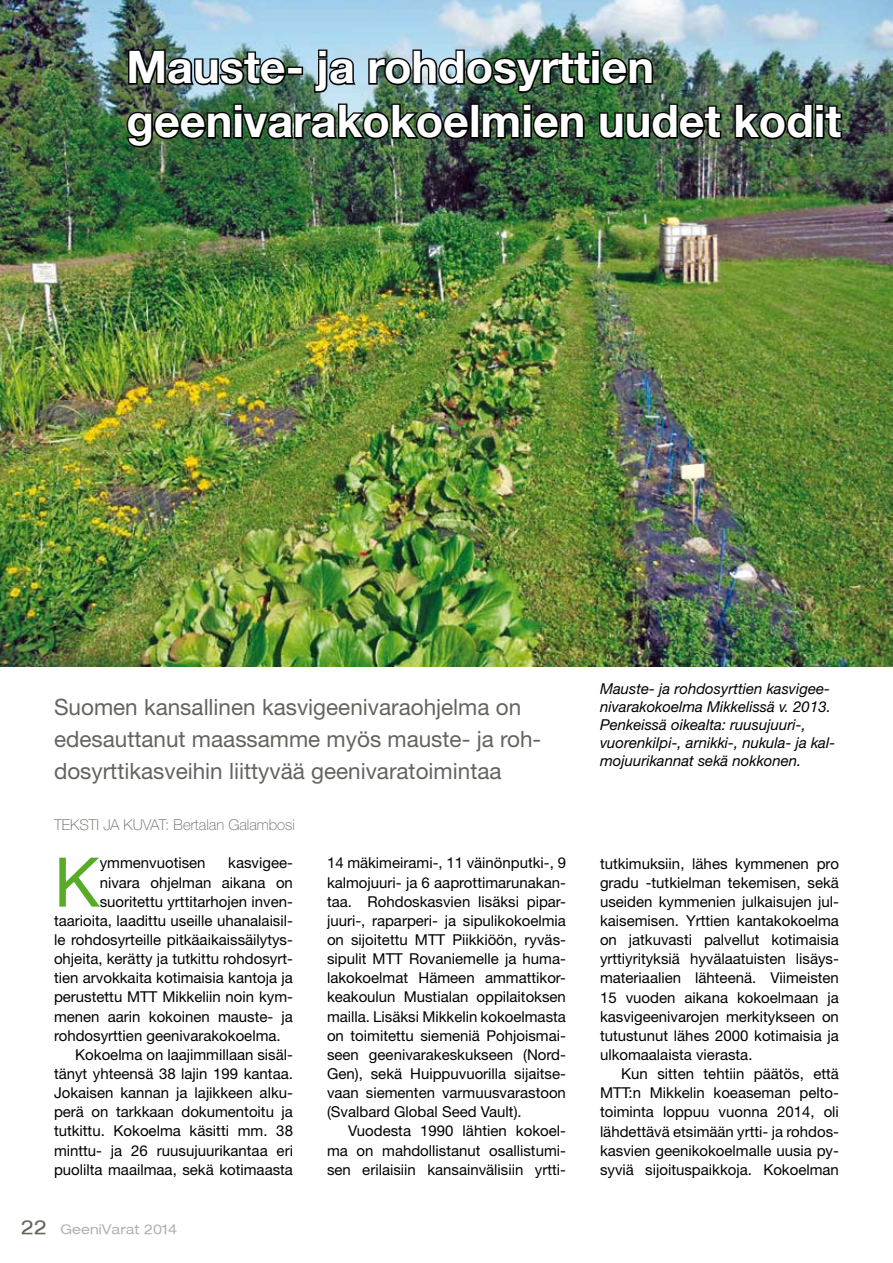
<style>
.page{position:relative;width:893px;height:1263px;background:#fff}
.page>*{position:absolute;margin:0;border:0;box-sizing:border-box;transform-origin:0 0}
.t1{font:68.55px "Helvetica Neue LT Std";color:#58ab27}
.t2{font:700 45px/54px "Helvetica Neue LT Std";color:#fff}
.t3{font:22.5px/32px "Helvetica Neue LT Std";color:#64645e}
.t4{font:15px/19.2px "Helvetica Neue LT Std";color:#000;text-align:justify}
.t5{font:italic 15px/18px "Helvetica Neue LT Std";color:#000}
.t6{font:100 15px "Helvetica Neue LT Std";color:#64645e}
.t7{font:13.5px "Helvetica Neue Extended";color:#b1b2b0}
.s1{font-size:19.5px;color:#64645e}
</style>
<div class="page">
<img style="left:0;top:0;width:893px;height:666px">
<img style="left:127px;top:48px;width:161px;height:39px">
<div style="left:287px;top:67px;width:16px;height:8px;border:3px solid #000"></div>
<svg style="left:312px;top:48px;width:46px;height:46px;background:#768e99"></svg>
<img style="left:367px;top:48px;width:288px;height:46px">
<img style="left:125px;top:102px;width:346px;height:47px">
<div style="left:470px;top:104px;width:9px;height:35px;border:3px solid #000"></div>
<img style="left:480px;top:102px;width:106px;height:39px">
<img style="left:597px;top:102px;width:126px;height:39px">
<svg style="left:733px;top:102px;width:111px;height:39px;background:#273929"></svg>
<h2 class="t2" style="left:126px;top:39px;width:716px">Mauste- ja rohdosyrttien geenivarakokoelmien uudet kodit</h2>
<h3 class="t3" style="left:54px;top:691px;width:489px">Suomen kansallinen kasvigeenivaraohjelma on edesauttanut maassamme myös mauste- ja roh&shy;dosyrttikasveihin liittyvää geenivaratoimintaa</h3>
<p class="t6" style="left:54px;top:816px;width:243px">TEKSTI JA KUVAT: Bertalan Galambosi</p>
<h1 class="t1" style="left:54px;top:841px;width:47px">K</h1>
<p class="t4" style="left:100px;top:853px;width:107px">ymmenvuotisen</p>
<p class="t4" style="left:228px;top:853px;width:66px">kasvigee-</p>
<p class="t4" style="left:327px;top:853px;width:240px">14 mäkimeirami-, 11 väinönputki-, 9 kalmojuuri- ja 6 aaprottimarunakan&shy;taa. Rohdoskasvien lisäksi pipar&shy;juuri-, raparperi- ja sipulikokoelmia on sijoitettu MTT Piikkiöön, ryväs&shy;sipulit MTT Rovaniemelle ja huma&shy;lakokoelmat Hämeen ammattikor&shy;keakoulun Mustialan oppilaitoksen mailla. Lisäksi Mikkelin kokoelmasta on toimitettu siemeniä Pohjoismai&shy;seen geenivarakeskukseen (Nord-Gen), sekä Huippuvuorilla sijaitse&shy;vaan siementen varmuusvarastoon (Svalbard Global Seed Vault).</p>
<p class="t4" style="left:327px;top:1121px;width:240px;text-indent:21px">Vuodesta 1990 lähtien kokoel&shy;ma on mahdollistanut osallistumi&shy;sen erilaisiin kansainvälisiin yrtti-</p>
<p class="t4" style="left:100px;top:872px;width:195px">nivara ohjelman aikana on</p>
<p class="t4" style="left:100px;top:891px;width:195px">suoritettu yrttitarhojen inven-</p>
<p class="t4" style="left:54px;top:911px;width:240px">taarioita, laadittu useille uhanalaisil-</p>
<p class="t4" style="left:54px;top:930px;width:240px">le rohdosyrteille pitkäaikaissäilytys-</p>
<p class="t4" style="left:54px;top:949px;width:240px">ohjeita, kerätty ja tutkittu rohdosyrt-</p>
<p class="t4" style="left:54px;top:968px;width:240px">tien arvokkaita kotimaisia kantoja ja</p>
<p class="t4" style="left:54px;top:987px;width:240px">perustettu MTT Mikkeliin noin kym-</p>
<p class="t4" style="left:54px;top:1006px;width:240px">menen aarin kokoinen mauste- ja</p>
<p class="t4" style="left:54px;top:1025px;width:228px">rohdosyrttien geenivarakokoelma.</p>
<p class="t4" style="left:75px;top:1045px;width:219px">Kokoelma on laajimmillaan sisäl-</p>
<p class="t4" style="left:54px;top:1064px;width:240px">tänyt yhteensä 38 lajin 199 kantaa.</p>
<p class="t4" style="left:54px;top:1083px;width:240px">Jokaisen kannan ja lajikkeen alku-</p>
<p class="t4" style="left:54px;top:1102px;width:240px">perä on tarkkaan dokumentoitu ja</p>
<p class="t4" style="left:54px;top:1121px;width:240px">tutkittu. Kokoelma käsitti mm. 38</p>
<p class="t4" style="left:54px;top:1140px;width:240px">minttu- ja 26 ruusujuurikantaa eri</p>
<p class="t4" style="left:54px;top:1159px;width:240px">puolilta maailmaa, sekä kotimaasta</p>
<p class="t7" style="left:21px;top:1221px;width:157px"><span class="s1">22</span> GeeniVarat 2014</p>
<p class="t5" style="left:600px;top:679px;width:237px">Mauste- ja rohdosyrttien kasvigee&shy;nivarakokoelma Mikkelissä v. 2013.<br>Penkeissä oikealta: ruusujuuri-, vuorenkilpi-, arnikki-, nukula- ja kal&shy;mojuurikannat sekä nokkonen.</p>
<p class="t4" style="left:600px;top:853px;width:240px">tutkimuksiin, lähes kymmenen pro gradu -tutkielman tekemisen, sekä useiden kymmenien julkaisujen jul&shy;kaisemisen. Yrttien kantakokoelma on jatkuvasti palvellut kotimaisia yrttiyrityksiä hyvälaatuisten lisäys&shy;materiaalien lähteenä. Viimeisten 15 vuoden aikana kokoelmaan ja kasvigeenivarojen merkitykseen on tutustunut lähes 2000 kotimaisia ja ulkomaalaista vierasta.</p>
<p class="t4" style="left:600px;top:1064px;width:240px;text-indent:21px">Kun sitten tehtiin päätös, että MTT:n Mikkelin koeaseman pelto&shy;toiminta loppuu vuonna 2014, oli lähdettävä etsimään yrtti- ja rohdos&shy;kasvien geenikokoelmalle uusia py&shy;syviä sijoituspaikkoja. Kokoelman</p>
</div>
